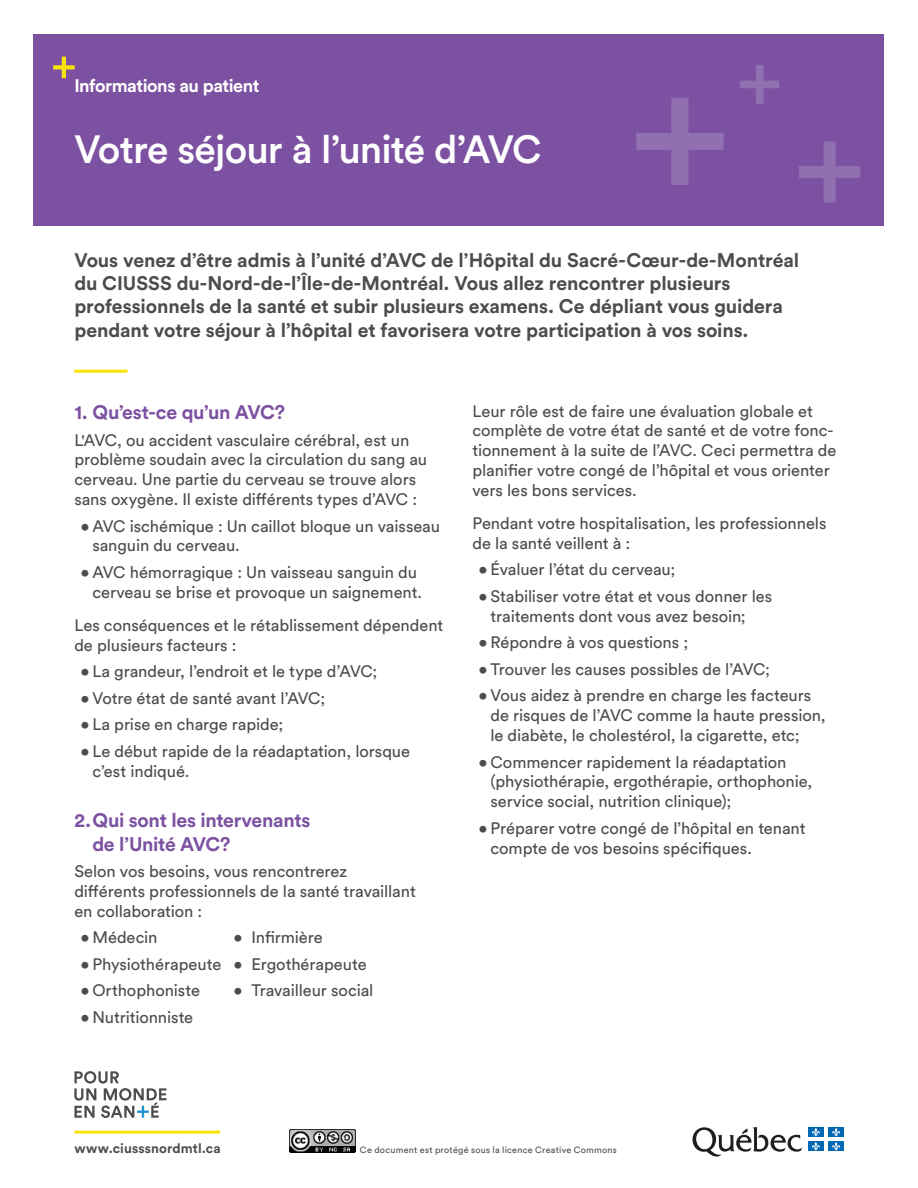
<style>
.page{position:relative;width:918px;height:1188px;background:#fff}
.page>*{position:absolute;margin:0;border:0;box-sizing:border-box;transform-origin:0 0}
.t1{font:500 39px "Circular Std";letter-spacing:-.025em;color:#fff}
.t2{font:700 19.5px/23.4px "Circular Std";letter-spacing:-.005em;color:#4b4c4d}
.t3{font:700 19.5px/23.4px "Circular Std";letter-spacing:-.015em;color:#7c51a1}
.t4{font:700 18px "Circular Std";letter-spacing:-.025em;color:#fff}
.t5{font:16.5px/19.8px "Circular Std";letter-spacing:-.005em;color:#4b4c4d}
.t6{font:700 13.5px "Circular Std";letter-spacing:.01em;color:#4b4c4d}
.t7{font:9px "Circular Std";letter-spacing:.03em;color:#4b4c4d}
</style>
<div class="page">
<div style="left:34px;top:34px;width:850px;height:192px;background:#7c51a1"></div>
<svg style="left:53px;top:57px;width:22px;height:21px"></svg>
<svg style="left:693px;top:1127px;width:109px;height:30px"></svg>
<div style="left:808px;top:1127px;width:16px;height:10px;background:#0168b3"></div>
<div style="left:828px;top:1127px;width:16px;height:10px;background:#0168b3"></div>
<div style="left:808px;top:1142px;width:16px;height:9px;background:#0168b3"></div>
<svg style="left:812px;top:1128px;width:8px;height:23px"></svg>
<div style="left:828px;top:1142px;width:16px;height:9px;background:#0168b3"></div>
<svg style="left:832px;top:1128px;width:8px;height:23px"></svg>
<svg style="left:636px;top:98px;width:88px;height:87px"></svg>
<svg style="left:740px;top:65px;width:39px;height:39px"></svg>
<svg style="left:799px;top:141px;width:61px;height:62px"></svg>
<svg style="left:74px;top:1071px;width:92px;height:47px"></svg>
<hr style="left:74px;top:1131px;width:146px;height:3px;background:#f7e307">
<hr style="left:74px;top:370px;width:54px;height:3px;background:#f7e307">
<img style="left:289px;top:1130px;width:66px;height:23px">
<p class="t4" style="left:74px;top:74px;width:187px">Informations au patient</p>
<h1 class="t1" style="left:74px;top:125px;width:469px">Votre séjour à l’unité d’AVC</h1>
<p class="t2" style="left:74px;top:248px;width:726px">Vous venez d’être admis à l’unité d’AVC de l’Hôpital du Sacré-Cœur-de-Montréal du CIUSSS du-Nord-de-l’Île-de-Montréal. Vous allez rencontrer plusieurs professionnels de la santé et subir plusieurs examens. Ce dépliant vous guidera pendant votre séjour à l’hôpital et favorisera votre participation à vos soins.</p>
<p class="t3" style="left:74px;top:400px;width:212px">1. Qu’est-ce qu’un AVC?</p>
<p class="t5" style="left:74px;top:430px;width:354px">L'AVC, ou accident vasculaire cérébral, est un problème soudain avec la circulation du sang au cerveau. Une partie du cerveau se trouve alors sans oxygène. Il existe différents types d’AVC :</p>
<p class="t5" style="left:92px;top:516px;width:349px;text-indent:-12px">• AVC ischémique : Un caillot bloque un vaisseau sanguin du cerveau.</p>
<p class="t5" style="left:92px;top:562px;width:331px;text-indent:-12px">• AVC hémorragique : Un vaisseau sanguin du cerveau se brise et provoque un saignement.</p>
<p class="t5" style="left:74px;top:615px;width:371px">Les conséquences et le rétablissement dépendent de plusieurs facteurs :</p>
<p class="t5" style="left:80px;top:661px;width:298px">• La grandeur, l’endroit et le type d’AVC;</p>
<p class="t5" style="left:80px;top:688px;width:246px">• Votre état de santé avant l’AVC;</p>
<p class="t5" style="left:80px;top:715px;width:205px">• La prise en charge rapide;</p>
<p class="t5" style="left:92px;top:741px;width:319px;text-indent:-12px">• Le début rapide de la réadaptation, lorsque c’est indiqué.</p>
<p class="t3" style="left:92px;top:808px;width:220px;text-indent:-18px">2.Qui sont les intervenants de l’Unité AVC?</p>
<p class="t5" style="left:74px;top:861px;width:343px">Selon vos besoins, vous rencontrerez différents professionnels de la santé travaillant en collaboration :</p>
<p class="t5" style="left:80px;top:927px;width:79px">• Médecin</p>
<p class="t5" style="left:233px;top:927px;width:91px">• Infirmière</p>
<p class="t5" style="left:80px;top:954px;width:288px">• Physiothérapeute • Ergothérapeute</p>
<p class="t5" style="left:80px;top:980px;width:121px">• Orthophoniste</p>
<p class="t5" style="left:233px;top:980px;width:142px">• Travailleur social</p>
<p class="t5" style="left:80px;top:1007px;width:114px">• Nutritionniste</p>
<p class="t5" style="left:472px;top:401px;width:366px">Leur rôle est de faire une évaluation globale et complète de votre état de santé et de votre fonc&shy;tionnement à la suite de l’AVC. Ceci permettra de planifier votre congé de l’hôpital et vous orienter vers les bons services.</p>
<p class="t5" style="left:472px;top:513px;width:355px">Pendant votre hospitalisation, les professionnels de la santé veillent à :</p>
<p class="t5" style="left:478px;top:560px;width:198px">• Évaluer l’état du cerveau;</p>
<p class="t5" style="left:490px;top:586px;width:283px;text-indent:-12px">• Stabiliser votre état et vous donner les traitements dont vous avez besoin;</p>
<p class="t5" style="left:478px;top:632px;width:211px">• Répondre à vos questions ;</p>
<p class="t5" style="left:478px;top:659px;width:293px">• Trouver les causes possibles de l’AVC;</p>
<p class="t5" style="left:490px;top:686px;width:337px;text-indent:-12px">• Vous aidez à prendre en charge les facteurs de risques de l’AVC comme la haute pression, le diabète, le cholestérol, la cigarette, etc;</p>
<p class="t5" style="left:490px;top:752px;width:323px;text-indent:-12px">• Commencer rapidement la réadaptation (physiothérapie, ergothérapie, orthophonie, service social, nutrition clinique);</p>
<p class="t5" style="left:491px;top:818px;width:317px;text-indent:-12px">• Préparer votre congé de l’hôpital en tenant compte de vos besoins spécifiques.</p>
<p class="t6" style="left:75px;top:1140px;width:148px">www.ciusssnordmtl.ca</p>
<p class="t7" style="left:360px;top:1144px;width:259px">Ce document est protégé sous la licence Creative Commons</p>
</div>
